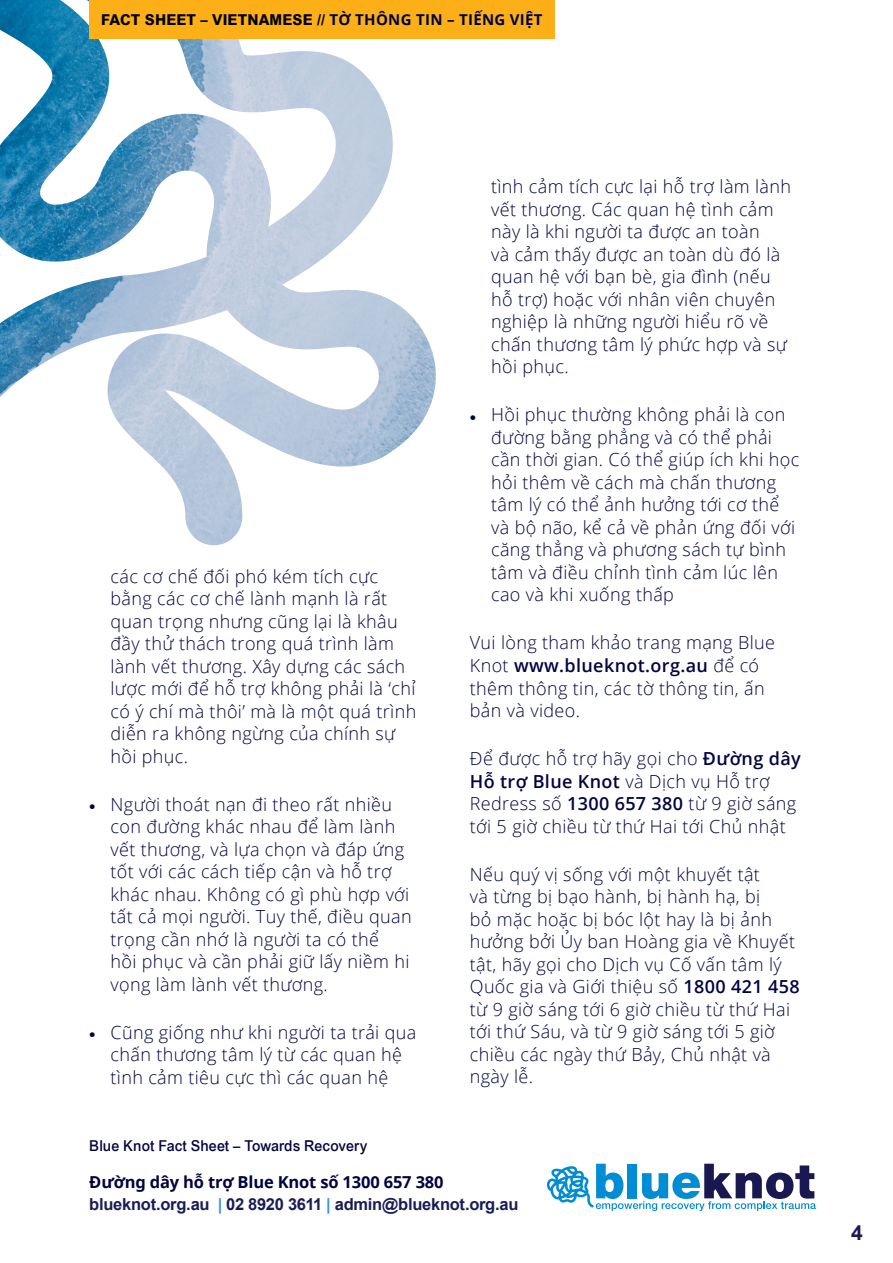
<style>
.page{position:relative;width:893px;height:1263px;background:#fff}
.page>*{position:absolute;margin:0;border:0;box-sizing:border-box;transform-origin:0 0}
.t1{font:700 21px "Arial";color:#1a1d54}
.t2{font:300 18px/22.5px "Open Sans";letter-spacing:.02em;color:#000441}
.t3{font:700 16.5px "Arial";letter-spacing:-.02em;color:#1a1d54}
.t4{font:700 16.5px "Open Sans";letter-spacing:-.01em;color:#000441}
.t5{font:800 15px "Arial";letter-spacing:.01em;color:#000;scale:.96 1}
.t6{font:500 15px "Arial";letter-spacing:.005em;color:#000441;scale:.96 1}
.s1{font-family:"Open Sans";font-weight:700;color:#000441}
.s2{font-family:"Arial";font-weight:500}
.s3{font-weight:600}
.s4{color:#3593e8}
</style>
<div class="page">
<img style="left:0;top:0;width:438px;height:545px">
<svg style="left:547px;top:1164px;width:269px;height:47px"></svg>
<div style="left:89px;top:0;width:465px;height:38px;background:#fcaf17"></div>
<p class="t5" style="left:101px;top:11px;width:461px">FACT SHEET – VIETNAMESE // <span class="s1">TỜ THÔNG TIN – TIẾNG VIỆT</span></p>
<p class="t2" style="left:111px;top:565px;width:307px">các cơ chế đối phó kém tích cực bằng các cơ chế lành mạnh là rất quan trọng nhưng cũng lại là khâu đầy thử thách trong quá trình làm lành vết thương. Xây dựng các sách lược mới để hỗ trợ không phải là ‘chỉ có ý chí mà thôi’ mà là một quá trình diễn ra không ngừng của chính sự hồi phục.</p>
<p class="t2" style="left:111px;top:793px;width:303px;text-indent:-21px"><span class="s2">•</span> Người thoát nạn đi theo rất nhiều con đường khác nhau để làm lành vết thương, và lựa chọn và đáp ứng tốt với các cách tiếp cận và hỗ trợ khác nhau. Không có gì phù hợp với tất cả mọi người. Tuy thế, điều quan trọng cần nhớ là người ta có thể<br>hồi phục và cần phải giữ lấy niềm hi vọng làm lành vết thương.</p>
<p class="t2" style="left:89px;top:1021px;width:329px;text-align:center"><span class="s2">•</span> Cũng giống như khi người ta trải qua chấn thương tâm lý từ các quan hệ tình cảm tiêu cực thì các quan hệ</p>
<p class="t6" style="left:89px;top:1137px;width:291px">Blue Knot Fact Sheet – Towards Recovery</p>
<p class="t2" style="left:491px;top:175px;width:301px">tình cảm tích cực lại hỗ trợ làm lành vết thương. Các quan hệ tình cảm này là khi người ta được an toàn<br>và cảm thấy được an toàn dù đó là quan hệ với bạn bè, gia đình (nếu hỗ trợ) hoặc với nhân viên chuyên nghiệp là những người hiểu rõ về chấn thương tâm lý phức hợp và sự hồi phục.</p>
<p class="t2" style="left:491px;top:403px;width:310px;text-indent:-21px"><span class="s2">•</span> Hồi phục thường không phải là con đường bằng phẳng và có thể phải cần thời gian. Có thể giúp ích khi học hỏi thêm về cách mà chấn thương tâm lý có thể ảnh hưởng tới cơ thể và bộ não, kể cả về phản ứng đối với căng thẳng và phương sách tự bình tâm và điều chỉnh tình cảm lúc lên cao và khi xuống thấp</p>
<p class="t2" style="left:470px;top:631px;width:307px">Vui lòng tham khảo trang mạng Blue<br>Knot <span class="s3">www.blueknot.org.au</span> để có thêm thông tin, các tờ thông tin, ấn bản và video.</p>
<p class="t2" style="left:470px;top:747px;width:332px">Để được hỗ trợ hãy gọi cho <span class="s3">Đường dây Hỗ trợ Blue Knot</span> và Dịch vụ Hỗ trợ Redress số <span class="s3">1300 657 380</span> từ 9 giờ sáng tới 5 giờ chiều từ thứ Hai tới Chủ nhật</p>
<p class="t2" style="left:470px;top:862px;width:331px">Nếu quý vị sống với một khuyết tật<br>và từng bị bạo hành, bị hành hạ, bị<br>bỏ mặc hoặc bị bóc lột hay là bị ảnh hưởng bởi Ủy ban Hoàng gia về Khuyết tật, hãy gọi cho Dịch vụ Cố vấn tâm lý<br>Quốc gia và Giới thiệu số <span class="s3">1800 421 458 </span>từ 9 giờ sáng tới 6 giờ chiều từ thứ Hai tới thứ Sáu, và từ 9 giờ sáng tới 5 giờ chiều các ngày thứ Bảy, Chủ nhật và ngày lễ.</p>
<p class="t4" style="left:89px;top:1171px;width:356px">Đường dây hỗ trợ Blue Knot số 1300 657 380</p>
<p class="t3" style="left:89px;top:1193px;width:431px">blueknot.org.au <span class="s4">|</span> 02 8920 3611 <span class="s4">|</span> admin@blueknot.org.au</p>
<p class="t1" style="left:851px;top:1218px;width:13px">4</p>
</div>
